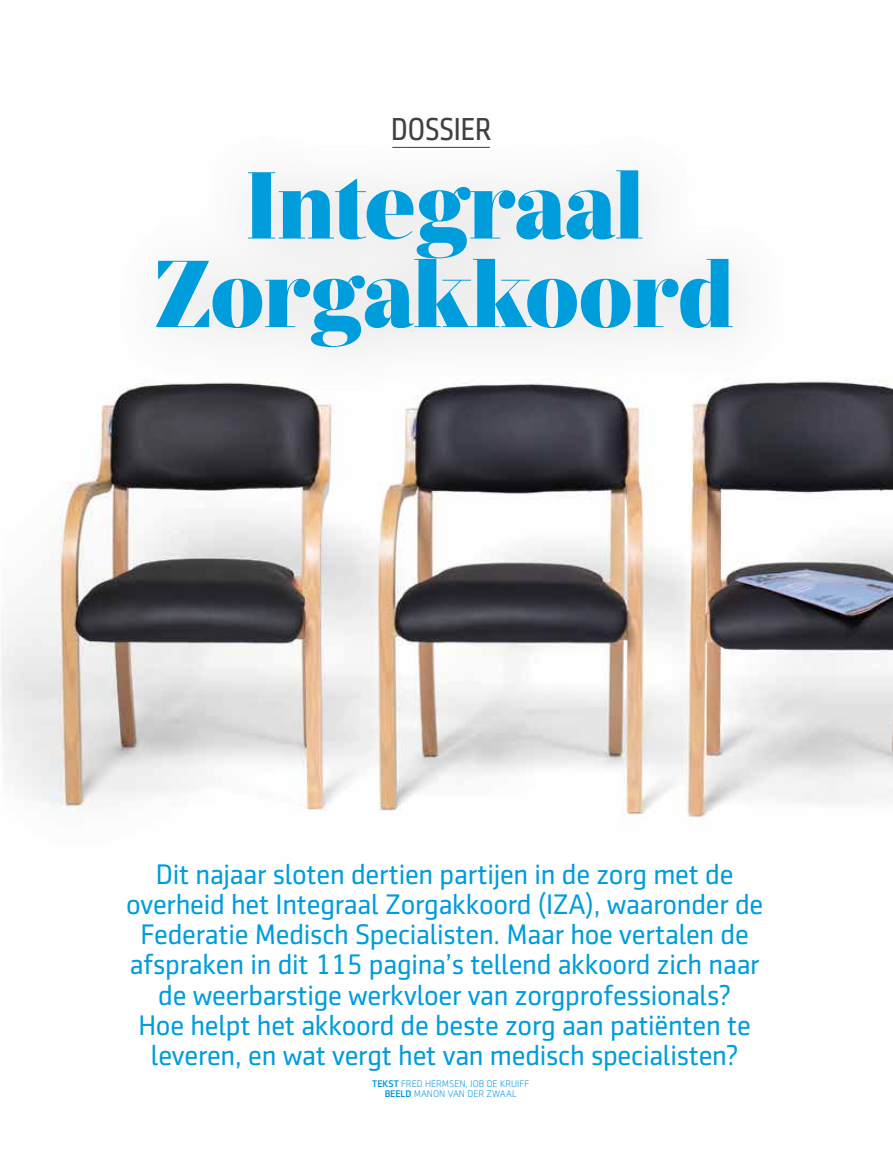
<style>
.page{position:relative;width:893px;height:1170px;background:#fff}
.page>*{position:absolute;margin:0;border:0;box-sizing:border-box;transform-origin:0 0}
.t1{font:900 94.65px/88.5px "Prumo Display";letter-spacing:-.015em;color:#009ede;text-align:center}
.t2{font:32.1px "Sentico Sans DT Cond";letter-spacing:-.005em;color:#414042}
.t3{font:28.65px/30.2px "Sentico Sans DT";letter-spacing:-.01em;color:#009ede;text-align:center}
.t4{font:300 9.75px/10.5px "Sentico Sans DT";color:#0097dc;text-align:center}
.s1{font-weight:500}
</style>
<div class="page">
<img style="left:1px;top:146px;width:892px;height:677px">
<p class="t2" style="left:391px;top:111px;width:102px">DOSSIER</p>
<h1 class="t1" style="left:154px;top:166px;width:582px">Integraal<br>Zorgakkoord</h1>
<p class="t3" style="left:126px;top:859px;width:639px">Dit najaar sloten dertien partijen in de zorg met de overheid het Integraal Zorgakkoord (IZA), waaronder de Federatie Medisch Specialisten. Maar hoe vertalen de afspraken in dit 115 pagina’s tellend akkoord zich naar de weerbarstige werkvloer van zorgprofessionals?<br>Hoe helpt het akkoord de beste zorg aan patiënten te leveren, en wat vergt het van medisch specialisten?</p>
<p class="t4" style="left:372px;top:1078px;width:158px"><span class="s1">TEKST</span> FRED HERMSEN, JOB DE KRUIFF<br><span class="s1">BEELD</span> MANON VAN DER ZWAAL</p>
</div>
